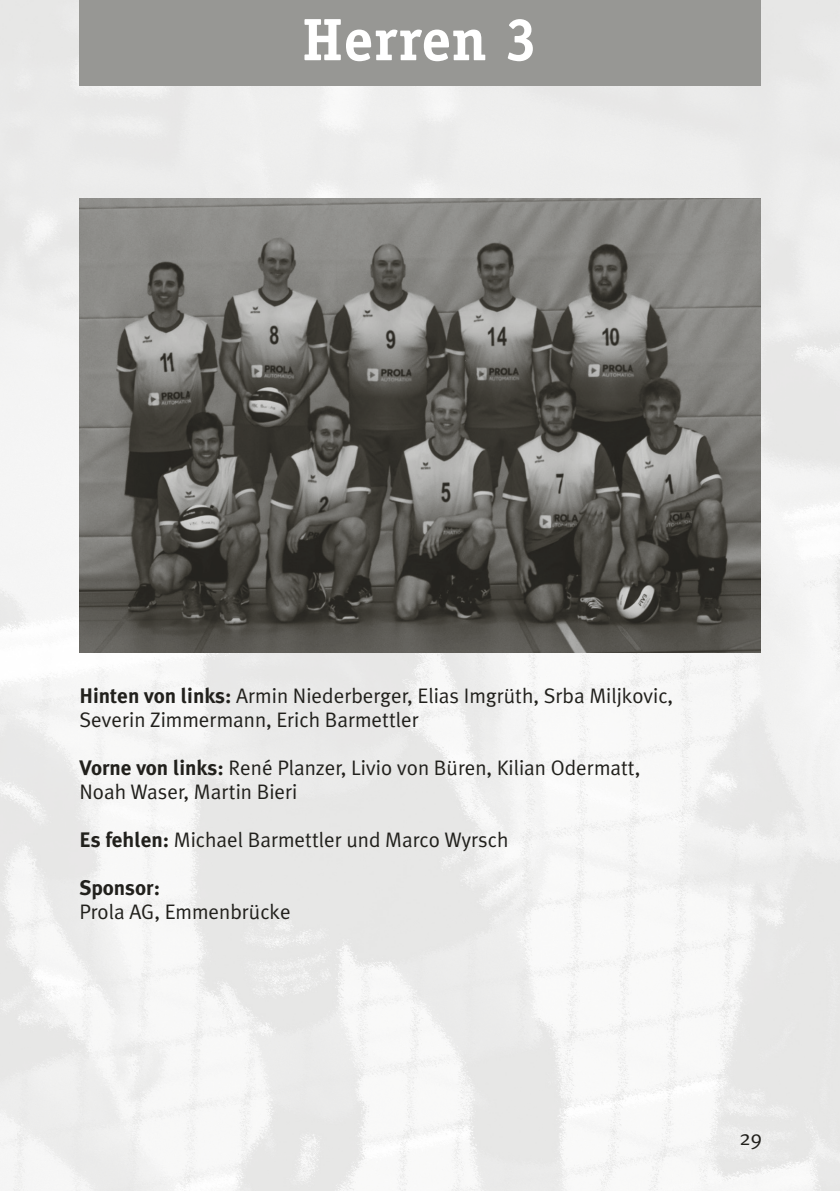
<style>
.page{position:relative;width:840px;height:1191px;background:#fff}
.page>*{position:absolute;margin:0;border:0;box-sizing:border-box;transform-origin:0 0}
.t1{font:700 60px "Officina Serif";color:#fff}
.t2{font:21px/24px "Meta Plus Normal";color:#21201c}
.t3{font:700 21px "Meta Plus";color:#21201c}
.s1{font-family:"Meta Plus";font-weight:700}
</style>
<div class="page">
<img style="left:0;top:0;width:839px;height:1191px">
<div style="left:79px;top:0;width:681px;height:85px;background:#979794"></div>
<img style="left:79px;top:198px;width:681px;height:454px">
<h1 class="t1" style="left:302px;top:2px;width:237px">Herren 3</h1>
<p class="t2" style="left:79px;top:683px;width:595px"><span class="s1">Hinten von links:</span> Armin Niederberger, Elias Imgrüth, Srba Miljkovic,<br>Severin Zimmermann, Erich Barmettler</p>
<p class="t2" style="left:79px;top:755px;width:562px"><span class="s1">Vorne von links:</span> René Planzer, Livio von Büren, Kilian Odermatt,<br>Noah Waser, Martin Bieri</p>
<p class="t2" style="left:79px;top:827px;width:430px"><span class="s1">Es fehlen:</span> Michael Barmettler und Marco Wyrsch</p>
<p class="t3" style="left:79px;top:875px;width:82px">Sponsor:</p>
<p class="t2" style="left:79px;top:899px;width:213px">Prola AG, Emmenbrücke</p>
<p class="t2" style="left:739px;top:1125px;width:24px">29</p>
</div>
